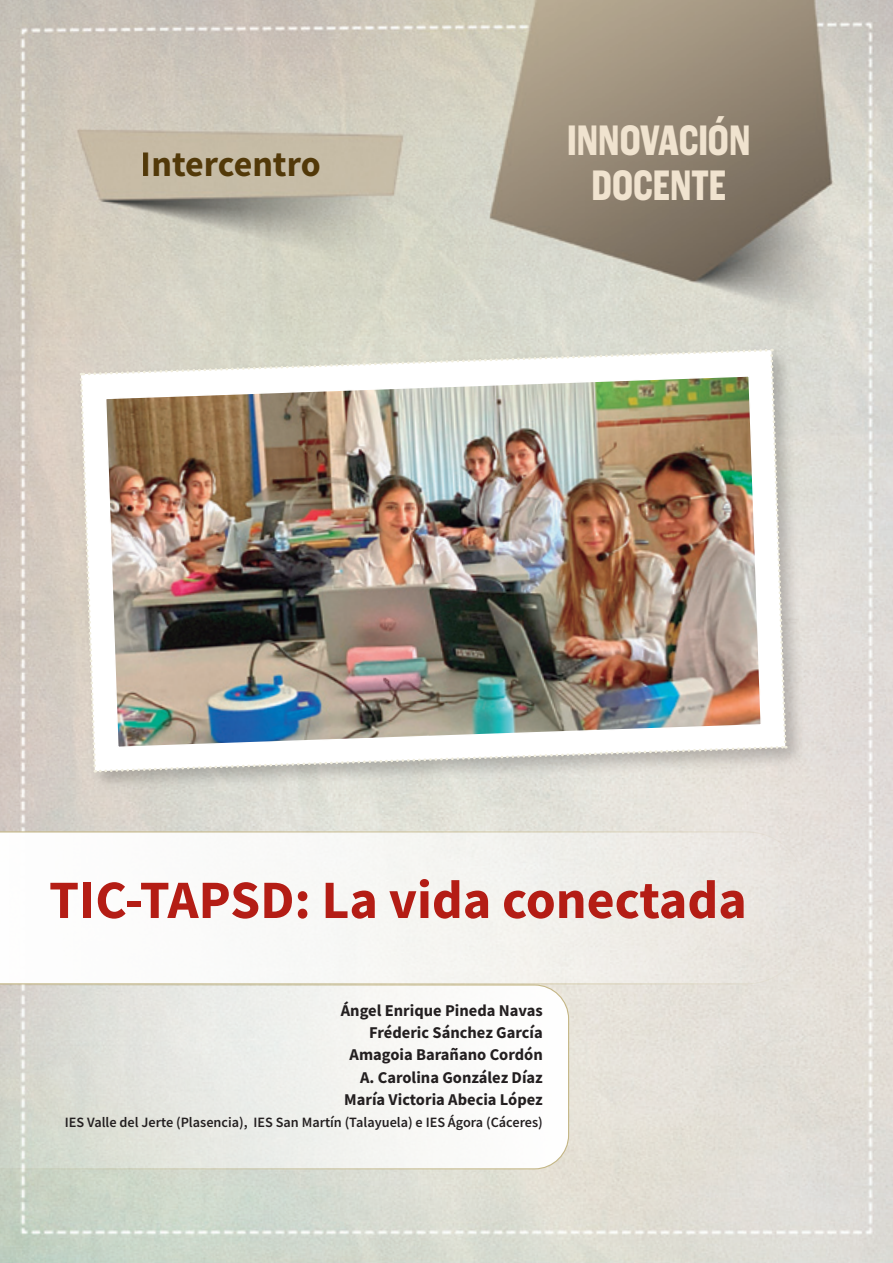
<style>
.page{position:relative;width:893px;height:1263px;background:#fff}
.page>*{position:absolute;margin:0;border:0;box-sizing:border-box;transform-origin:0 0}
.t1{font:700 54px "Source Sans Pro";color:#b41d15}
.t2{font:700 43.5px "Americane Cond";color:#f0e3cf}
.t3{font:700 36px "Source Sans Pro";color:#503606}
.t4{font:700 16.5px "Source Sans Pro";color:#231f20}
.t5{font:600 14.25px "Source Sans Pro";color:#231f20}
</style>
<div class="page">
<img style="left:0;top:0;width:893px;height:1263px">
<svg style="left:0;top:831px;width:806px;height:153px"></svg>
<svg style="left:0;top:984px;width:569px;height:185px"></svg>
<div style="left:75px;top:345px;width:731px;height:447px;background:#231f20;opacity:.25"></div>
<svg style="left:78px;top:347px;width:710px;height:427px"></svg>
<img style="left:104px;top:374px;width:659px;height:375px">
<h3 class="t3" style="left:141px;top:139px;width:181px">Intercentro</h3>
<p class="t2" style="left:567px;top:114px;width:185px">INNOVACIÓN</p>
<p class="t2" style="left:592px;top:159px;width:136px">DOCENTE</p>
<p class="t1" style="left:49px;top:863px;width:699px">TIC-TAPSD: La vida conectada</p>
<p class="t4" style="left:341px;top:999px;width:204px">Ángel Enrique Pineda Navas</p>
<p class="t4" style="left:369px;top:1021px;width:175px">Fréderic Sánchez García</p>
<p class="t4" style="left:350px;top:1044px;width:195px">Amagoia Barañano Cordón</p>
<p class="t4" style="left:360px;top:1066px;width:184px">A. Carolina González Díaz</p>
<p class="t4" style="left:344px;top:1088px;width:200px">María Victoria Abecia López</p>
<p class="t5" style="left:65px;top:1113px;width:480px">IES Valle del Jerte (Plasencia), IES San Martín (Talayuela) e IES Ágora (Cáceres)</p>
</div>
